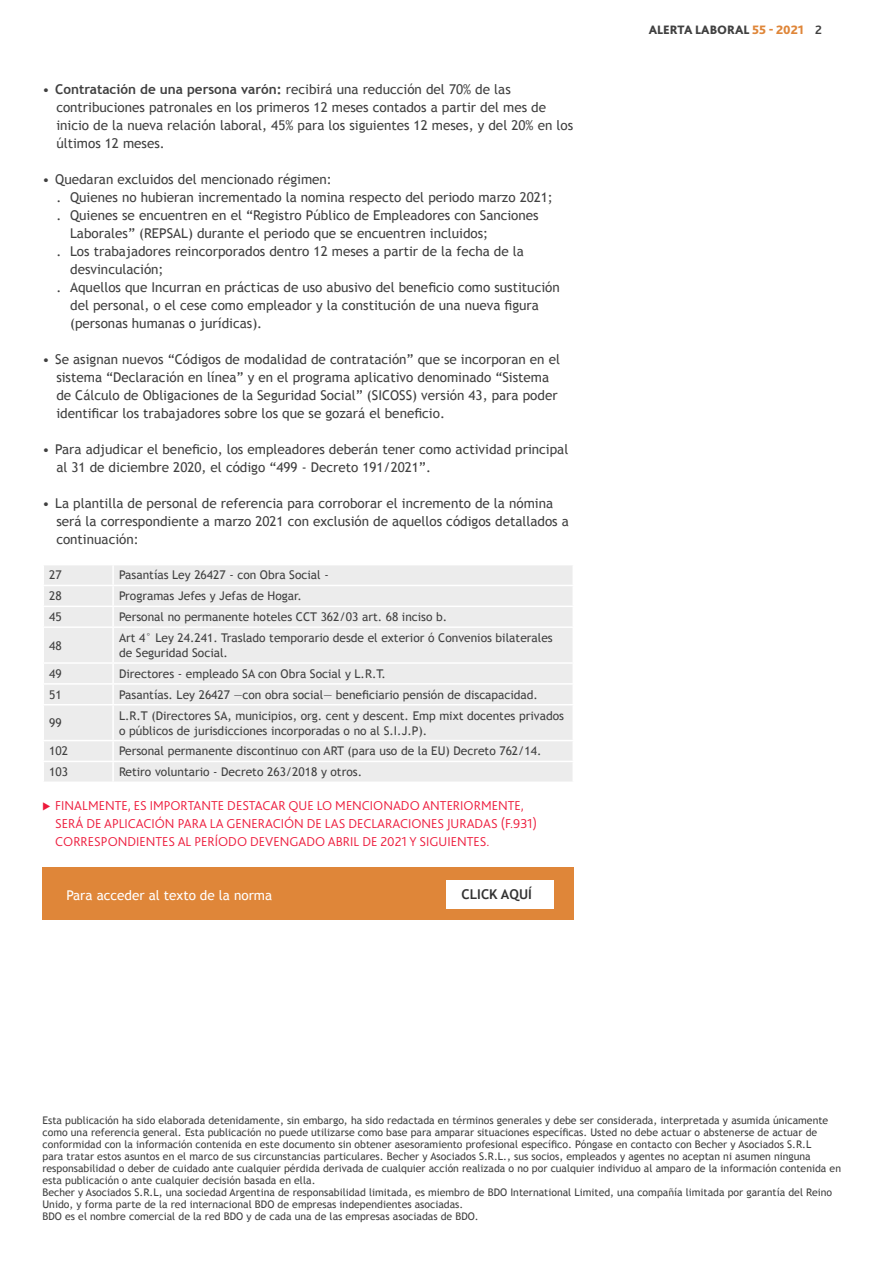
<style>
.page{position:relative;width:893px;height:1263px;background:#fff}
.page>*{position:absolute;margin:0;border:0;box-sizing:border-box;transform-origin:0 0}
.t1{font:13.5px/18px "Trebuchet MS";color:#404040}
.t2{font:300 13.5px/18px "Bliss Pro";color:#ed1a3b}
.Subtitulo3{font:13.5px "Trebuchet MS";color:#fff}
.Subtitulo2{font:700 13.5px "Trebuchet MS";color:#333}
.t3{font:800 12.75px "Bliss Pro";color:#404040}
.Texto_Tablas{font:12px/15px "Trebuchet MS";color:#404040}
.Disclaimer{font:10.5px/12px "Trebuchet MS";color:#404040}
.s1{font-weight:700}
.s2{color:#df8639}
</style>
<div class="page">
<div style="left:43px;top:868px;width:531px;height:52px;background:#df8639"></div>
<div style="left:446px;top:880px;width:108px;height:28px;background:#fff"></div>
<div style="left:44px;top:565px;width:529px;height:216px;background:#ececec"></div>
<hr style="left:112px;top:565px;width:2px;height:20px;background:#fff">
<hr style="left:43px;top:585px;width:70px;height:1px;background:#fff">
<hr style="left:113px;top:585px;width:461px;height:1px;background:#fff">
<hr style="left:112px;top:586px;width:2px;height:20px;background:#fff">
<hr style="left:43px;top:606px;width:70px;height:1px;background:#fff">
<hr style="left:113px;top:606px;width:461px;height:1px;background:#fff">
<svg style="left:112px;top:607px;width:2px;height:19px"></svg>
<hr style="left:43px;top:626px;width:70px;height:2px;background:#fff">
<hr style="left:113px;top:626px;width:461px;height:2px;background:#fff">
<hr style="left:112px;top:628px;width:2px;height:34px;background:#fff">
<hr style="left:43px;top:662px;width:70px;height:2px;background:#fff">
<hr style="left:113px;top:662px;width:461px;height:2px;background:#fff">
<hr style="left:43px;top:683px;width:70px;height:2px;background:#fff">
<hr style="left:113px;top:683px;width:461px;height:2px;background:#fff">
<svg style="left:112px;top:664px;width:2px;height:40px"></svg>
<hr style="left:43px;top:704px;width:70px;height:1px;background:#fff">
<hr style="left:113px;top:704px;width:461px;height:1px;background:#fff">
<hr style="left:112px;top:705px;width:2px;height:35px;background:#fff">
<hr style="left:43px;top:740px;width:70px;height:1px;background:#fff">
<hr style="left:113px;top:740px;width:461px;height:1px;background:#fff">
<hr style="left:112px;top:741px;width:2px;height:20px;background:#fff">
<hr style="left:43px;top:761px;width:70px;height:1px;background:#fff">
<hr style="left:113px;top:761px;width:461px;height:1px;background:#fff">
<svg style="left:112px;top:762px;width:2px;height:19px"></svg>
<p class="t1" style="left:56px;top:80px;width:518px;text-indent:-14px">• <span class="s1">Contratación de una persona varón:</span> recibirá una reducción del 70% de las contribuciones patronales en los primeros 12 meses contados a partir del mes de inicio de la nueva relación laboral, 45% para los siguientes 12 meses, y del 20% en los últimos 12 meses.</p>
<p class="t1" style="left:43px;top:170px;width:291px">• Quedaran excluidos del mencionado régimen:</p>
<p class="t1" style="left:56px;top:188px;width:498px">. Quienes no hubieran incrementado la nomina respecto del periodo marzo 2021;</p>
<p class="t1" style="left:70px;top:206px;width:470px;text-indent:-14px">. Quienes se encuentren en el “Registro Público de Empleadores con Sanciones<br>Laborales” (REPSAL) durante el periodo que se encuentren incluidos;</p>
<p class="t1" style="left:70px;top:242px;width:455px;text-indent:-14px">. Los trabajadores reincorporados dentro 12 meses a partir de la fecha de la desvinculación;</p>
<p class="t1" style="left:70px;top:278px;width:491px;text-indent:-14px">. Aquellos que Incurran en prácticas de uso abusivo del beneficio como sustitución del personal, o el cese como empleador y la constitución de una nueva figura (personas humanas o jurídicas).</p>
<p class="t1" style="left:56px;top:350px;width:505px;text-indent:-14px">• Se asignan nuevos “Códigos de modalidad de contratación” que se incorporan en el sistema “Declaración en línea” y en el programa aplicativo denominado “Sistema de Cálculo de Obligaciones de la Seguridad Social” (SICOSS) versión 43, para poder identificar los trabajadores sobre los que se gozará el beneficio.</p>
<p class="t1" style="left:56px;top:440px;width:513px;text-indent:-14px">• Para adjudicar el beneficio, los empleadores deberán tener como actividad principal al 31 de diciembre 2020, el código “499 - Decreto 191/2021”.</p>
<p class="t1" style="left:56px;top:494px;width:514px;text-indent:-14px">• La plantilla de personal de referencia para corroborar el incremento de la nómina será la correspondiente a marzo 2021 con exclusión de aquellos códigos detallados a continuación:</p>
<p class="Texto_Tablas" style="left:49px;top:568px;width:14px">27</p>
<p class="Texto_Tablas" style="left:119px;top:568px;width:211px">Pasantías Ley 26427 - con Obra Social -</p>
<p class="Texto_Tablas" style="left:49px;top:589px;width:14px">28</p>
<p class="Texto_Tablas" style="left:119px;top:589px;width:184px">Programas Jefes y Jefas de Hogar.</p>
<p class="Texto_Tablas" style="left:49px;top:610px;width:14px">45</p>
<p class="Texto_Tablas" style="left:119px;top:610px;width:330px">Personal no permanente hoteles CCT 362/03 art. 68 inciso b.</p>
<p class="Texto_Tablas" style="left:49px;top:638px;width:14px">48</p>
<p class="Texto_Tablas" style="left:119px;top:630px;width:435px">Art 4° Ley 24.241. Traslado temporario desde el exterior ó Convenios bilaterales de Seguridad Social.</p>
<p class="Texto_Tablas" style="left:49px;top:666px;width:14px">49</p>
<p class="Texto_Tablas" style="left:119px;top:666px;width:268px">Directores - empleado SA con Obra Social y L.R.T.</p>
<p class="Texto_Tablas" style="left:49px;top:687px;width:14px">51</p>
<p class="Texto_Tablas" style="left:119px;top:687px;width:420px">Pasantías. Ley 26427 —con obra social— beneficiario pensión de discapacidad.</p>
<p class="Texto_Tablas" style="left:49px;top:715px;width:14px">99</p>
<p class="Texto_Tablas" style="left:119px;top:708px;width:446px">L.R.T (Directores SA, municipios, org. cent y descent. Emp mixt docentes privados o públicos de jurisdicciones incorporadas o no al S.I.J.P).</p>
<p class="Texto_Tablas" style="left:49px;top:744px;width:20px">102</p>
<p class="Texto_Tablas" style="left:119px;top:744px;width:424px">Personal permanente discontinuo con ART (para uso de la EU) Decreto 762/14.</p>
<p class="Texto_Tablas" style="left:49px;top:765px;width:20px">103</p>
<p class="Texto_Tablas" style="left:119px;top:765px;width:244px">Retiro voluntario - Decreto 263/2018 y otros.</p>
<p class="t2" style="left:55px;top:796px;width:483px">FINALMENTE, ES IMPORTANTE DESTACAR QUE LO MENCIONADO ANTERIORMENTE,<br>SERÁ DE APLICACIÓN PARA LA GENERACIÓN DE LAS DECLARACIONES JURADAS (F.931)<br>CORRESPONDIENTES AL PERÍODO DEVENGADO ABRIL DE 2021 Y SIGUIENTES.</p>
<p class="Subtitulo3" style="left:66px;top:887px;width:207px">Para acceder al texto de la norma</p>
<p class="Subtitulo2" style="left:462px;top:886px;width:72px">CLICK AQUÍ</p>
<p class="t3" style="left:649px;top:22px;width:175px">ALERTA LABORAL <span class="s2">55 - 2021</span> <span class="s1">2</span></p>
<p class="Disclaimer" style="left:43px;top:1115px;width:800px">Esta publicación ha sido elaborada detenidamente, sin embargo, ha sido redactada en términos generales y debe ser considerada, interpretada y asumida únicamente como una referencia general. Esta publicación no puede utilizarse como base para amparar situaciones específicas. Usted no debe actuar o abstenerse de actuar de conformidad con la información contenida en este documento sin obtener asesoramiento profesional específico. Póngase en contacto con Becher y Asociados S.R.L<br>para tratar estos asuntos en el marco de sus circunstancias particulares. Becher y Asociados S.R.L., sus socios, empleados y agentes no aceptan ni asumen ninguna responsabilidad o deber de cuidado ante cualquier pérdida derivada de cualquier acción realizada o no por cualquier individuo al amparo de la información contenida en esta publicación o ante cualquier decisión basada en ella.</p>
<p class="Disclaimer" style="left:43px;top:1187px;width:791px">Becher y Asociados S.R.L, una sociedad Argentina de responsabilidad limitada, es miembro de BDO International Limited, una compañía limitada por garantía del Reino<br>Unido, y forma parte de la red internacional BDO de empresas independientes asociadas.</p>
<p class="Disclaimer" style="left:43px;top:1211px;width:438px">BDO es el nombre comercial de la red BDO y de cada una de las empresas asociadas de BDO.</p>
</div>
